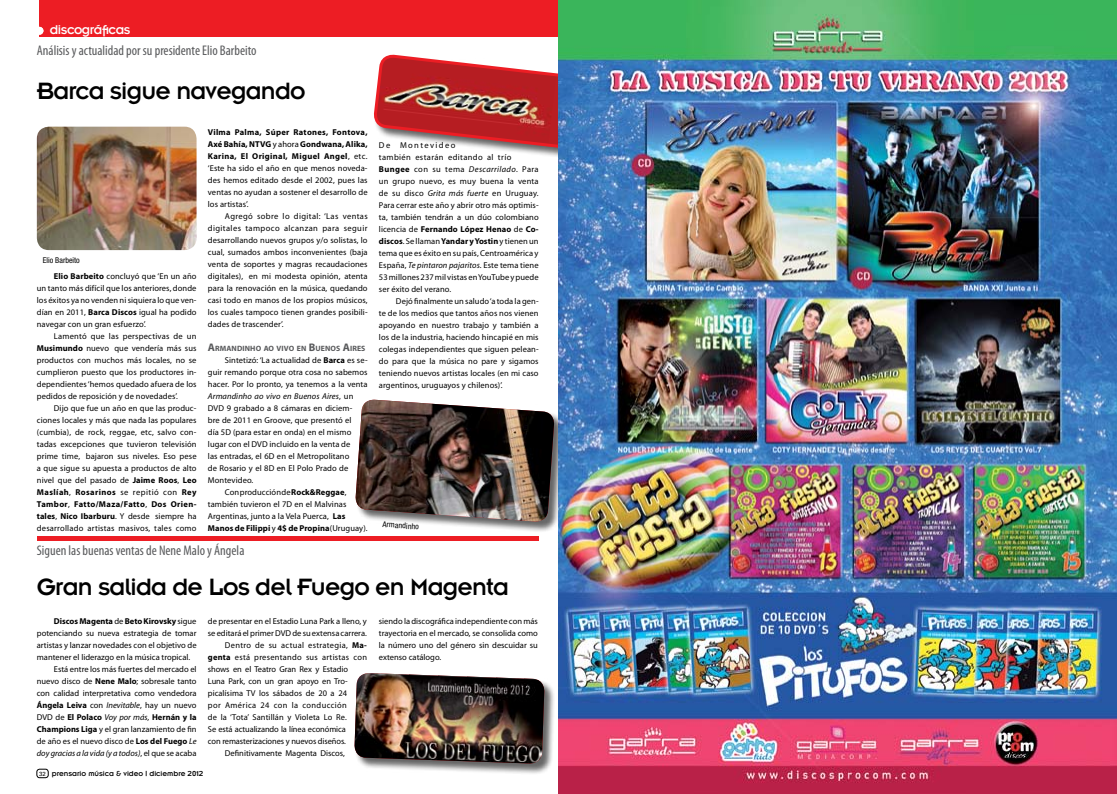
<style>
.page{position:relative;width:1117px;height:794px;background:#fff}
.page>*{position:absolute;margin:0;border:0;box-sizing:border-box;transform-origin:0 0}
.t1{font:26px "Insignia";letter-spacing:-.03em;color:#000}
.t2{font:condensed 14px "Myriad Pro";color:#58595b}
.t3{font:14px "Insignia";letter-spacing:-.03em;color:#fff}
.t4{font:8.5px/12px "Myriad Pro";letter-spacing:.01em;color:#000;text-align:justify}
.t5{font:700 8.5px "Myriad Pro";color:#000}
.t6{font:8.5px "Myriad Pro";letter-spacing:-.01em;color:#000}
.t7{font:italic 8.5px "Myriad Pro";letter-spacing:.01em;color:#000}
.t8{font:8.5px "Myriad Pro";letter-spacing:.035em;color:#000}
.t9{font:8.5px "Myriad Pro";letter-spacing:.045em;color:#000}
.t10{font:8px "Insignia";color:#000}
.t11{font:condensed 8px "Helvetica Neue";color:#000}
.t12{font:700 7.7px "Myriad Pro";letter-spacing:.015em;color:#58595b}
.s1{font-weight:700}
.s2{font-size:11px}
.s3{font-style:normal}
.s4{font-weight:400}
.s5{font-style:italic}
.s6{font-weight:400;font-style:italic}
.s7{font-family:"Univers";font-size:6px}
</style>
<div class="page">
<div style="left:37px;top:769px;width:11px;height:9px;border:1px solid #000;border-radius:3px"></div>
<img style="left:374px;top:54px;width:184px;height:103px">
<div style="left:39px;top:0;width:519px;height:37px;background:#ed1d24"></div>
<hr style="left:37px;top:537px;width:502px;height:4px;background:#ed1d24">
<div style="left:36px;top:27px;width:7px;height:8px;background:#fff;border-radius:50%"></div>
<img style="left:37px;top:127px;width:160px;height:123px">
<div style="left:356px;top:400px;width:209px;height:132px;background:#000;opacity:.6"></div>
<img style="left:355px;top:400px;width:199px;height:122px">
<div style="left:354px;top:673px;width:201px;height:102px;background:#000;opacity:.6"></div>
<img style="left:354px;top:673px;width:191px;height:91px">
<img style="left:558px;top:0;width:559px;height:794px">
<h2 class="t3" style="left:50px;top:23px;width:82px">discográficas</h2>
<h2 class="t2" style="left:37px;top:42px;width:221px">Análisis y actualidad por su presidente Elio Barbeito</h2>
<h1 class="t1" style="left:37px;top:78px;width:270px">Barca sigue navegando</h1>
<p class="t11" style="left:43px;top:255px;width:39px">Elio Barbeito</p>
<p class="t4" style="left:37px;top:270px;width:161px;text-indent:17px"><span class="s1">Elio Barbeito</span> concluyó que ‘En un año un tanto más difícil que los anteriores, donde los éxitos ya no venden ni siquiera lo que ven&shy;dían en 2011, <span class="s1">Barca Discos</span> igual ha podido navegar con un gran esfuerzo’.</p>
<p class="t4" style="left:37px;top:330px;width:161px;text-indent:17px">Lamentó que las perspectivas de un <span class="s1">Musimundo</span> nuevo que vendería más sus productos con muchos más locales, no se cumplieron puesto que los productores in&shy;dependientes ‘hemos quedado afuera de los pedidos de reposición y de novedades’.</p>
<p class="t4" style="left:37px;top:402px;width:161px;text-indent:17px">Dijo que fue un año en que las produc&shy;ciones locales y más que nada las populares (cumbia), de rock, reggae, etc, salvo con&shy;tadas excepciones que tuvieron televisión prime time, bajaron sus niveles. Eso pese a que sigue su apuesta a productos de alto nivel que del pasado de <span class="s1">Jaime Roos</span>, <span class="s1">Leo Maslíah</span>, <span class="s1">Rosarinos</span> se repitió con <span class="s1">Rey Tambor</span>, <span class="s1">Fatto/Maza/Fatto</span>, <span class="s1">Dos Orien&shy;tales</span>, <span class="s1">Nico Ibarburu</span>. Y desde siempre ha desarrollado artistas masivos, tales como</p>
<p class="t4" style="left:208px;top:126px;width:161px"><span class="s1">Vilma Palma, Súper Ratones, Fontova, Axé Bahía, NTVG</span> y ahora <span class="s1">Gondwana, Alika, Karina, El Original, Miguel Angel</span>, etc. ‘Este ha sido el año en que menos noveda&shy;des hemos editado desde el 2002, pues las ventas no ayudan a sostener el desarrollo de los artistas’.</p>
<p class="t4" style="left:208px;top:210px;width:161px;text-indent:17px">Agregó sobre lo digital: ‘Las ventas digitales tampoco alcanzan para seguir desarrollando nuevos grupos y/o solistas, lo cual, sumados ambos inconvenientes (baja venta de soportes y magras recaudaciones digitales), en mi modesta opinión, atenta para la renovación en la música, quedando casi todo en manos de los propios músicos, los cuales tampoco tienen grandes posibili&shy;dades de trascender’.</p>
<p class="t12" style="left:208px;top:343px;width:159px"><span class="s2">A</span>RMANDINHO AO VIVO EN <span class="s2">B</span>UENOS <span class="s2">A</span>IRES</p>
<p class="t4" style="left:225px;top:354px;width:144px">Sintetizó: ‘La actualidad de <span class="s1">Barca</span> es se-</p>
<p class="t4" style="left:208px;top:366px;width:161px">guir remando porque otra cosa no sabemos</p>
<p class="t4" style="left:208px;top:378px;width:161px">hacer. Por lo pronto, ya tenemos a la venta</p>
<p class="t7" style="left:208px;top:390px;width:147px">Armandinho ao vivo en Buenos Aires<span class="s3">, un</span></p>
<p class="t4" style="left:208px;top:402px;width:146px">DVD 9 grabado a 8 cámaras en diciem-</p>
<p class="t4" style="left:208px;top:414px;width:145px">bre de 2011 en Groove, que presentó el</p>
<p class="t4" style="left:208px;top:426px;width:145px">día 5D (para estar en onda) en el mismo</p>
<p class="t4" style="left:208px;top:438px;width:144px">lugar con el DVD incluido en la venta de</p>
<p class="t4" style="left:208px;top:450px;width:143px">las entradas, el 6D en el Metropolitano</p>
<p class="t4" style="left:208px;top:462px;width:142px">de Rosario y el 8D en El Polo Prado de</p>
<p class="t4" style="left:208px;top:474px;width:47px">Montevideo.</p>
<p class="t4" style="left:225px;top:486px;width:123px">Con producción de <span class="s1">Rock&amp;Reggae</span>,</p>
<p class="t4" style="left:208px;top:498px;width:140px">también tuvieron el 7D en el Malvinas</p>
<p class="t4" style="left:208px;top:510px;width:139px">Argentinas, junto a la Vela Puerca, <span class="s1">Las</span></p>
<p class="t5" style="left:208px;top:522px;width:161px">Manos de Filippi <span class="s4">y</span> 4$ de Propina<span class="s4">(Uruguay).</span></p>
<h2 class="t2" style="left:37px;top:542px;width:209px">Siguen las buenas ventas de Nene Malo y Ángela</h2>
<p class="t4" style="left:379px;top:139px;width:161px;text-align:left">De Montevideo<br>también estarán editando al trío <span class="s1">Bungee</span> con su tema <span class="s5">Descarrilado</span>. Para un grupo nuevo, es muy buena la venta de su disco <span class="s5">Grita más fuerte</span> en Uruguay.<br>Para cerrar este año y abrir otro más optimis&shy;ta, también tendrán a un dúo colombiano licencia de <span class="s1">Fernando López Henao</span> de <span class="s1">Co&shy;discos</span>. Se llaman <span class="s1">Yandar y Yostin</span> y tienen un tema que es éxito en su país, Centroamérica y España, <span class="s5">Te pintaron pajaritos</span>. Este tema tiene 53 millones 237 mil vistas en YouTube y puede ser éxito del verano.</p>
<p class="t4" style="left:379px;top:295px;width:161px;text-indent:17px">Dejó finalmente un saludo ‘a toda la gen&shy;te de los medios que tantos años nos vienen apoyando en nuestro trabajo y también a los de la industria, haciendo hincapié en mis colegas independientes que siguen pelean&shy;do para que la música no pare y sigamos teniendo nuevos artistas locales (en mi caso argentinos, uruguayos y chilenos)’.</p>
<p class="t11" style="left:383px;top:519px;width:38px;rotate:4deg">Armandinho</p>
<h1 class="t1" style="left:37px;top:574px;width:474px">Gran salida de Los del Fuego en Magenta</h1>
<p class="t5" style="left:54px;top:616px;width:144px">Discos Magenta <span class="s4">de</span> Beto Kirovsky <span class="s4">sigue</span></p>
<p class="t4" style="left:37px;top:627px;width:161px">potenciando su nueva estrategia de tomar</p>
<p class="t4" style="left:37px;top:639px;width:161px">artistas y lanzar novedades con el objetivo de</p>
<p class="t4" style="left:37px;top:651px;width:155px">mantener el liderazgo en la música tropical.</p>
<p class="t4" style="left:54px;top:663px;width:144px">Está entre los más fuertes del mercado el</p>
<p class="t4" style="left:37px;top:675px;width:161px">nuevo disco de <span class="s1">Nene Malo</span>; sobresale tanto</p>
<p class="t4" style="left:37px;top:687px;width:161px">con calidad interpretativa como vendedora</p>
<p class="t4" style="left:37px;top:699px;width:161px"><span class="s1">Ángela Leiva</span> con <span class="s5">Inevitable</span>, hay un nuevo</p>
<p class="t5" style="left:37px;top:712px;width:161px"><span class="s4">DVD de</span> El Polaco <span class="s6">Voy por más,</span> Hernán y la</p>
<p class="t4" style="left:37px;top:723px;width:161px"><span class="s1">Champions Liga</span> y el gran lanzamiento de fin</p>
<p class="t4" style="left:37px;top:735px;width:161px">de año es el nuevo disco de <span class="s1">Los del Fuego</span> <span class="s5">Le</span></p>
<p class="t7" style="left:37px;top:748px;width:161px">doy gracias a la vida (y a todos)<span class="s3">, el que se acaba</span></p>
<p class="t4" style="left:208px;top:615px;width:161px">de presentar en el Estadio Luna Park a lleno, y</p>
<p class="t4" style="left:208px;top:627px;width:161px">se editará el primer DVD de su extensa carrera.</p>
<p class="t8" style="left:225px;top:640px;width:143px">Dentro de su actual estrategia, <span class="s1">Ma-</span></p>
<p class="t8" style="left:208px;top:652px;width:161px"><span class="s1">genta</span> está presentando sus artistas con</p>
<p class="t6" style="left:208px;top:664px;width:142px">shows en el Teatro Gran Rex y Estadio</p>
<p class="t4" style="left:208px;top:675px;width:142px">Luna Park, con un gran apoyo en Tro-</p>
<p class="t4" style="left:208px;top:687px;width:141px">picalísima TV los sábados de 20 a 24</p>
<p class="t9" style="left:208px;top:700px;width:140px">por América 24 con la conducción</p>
<p class="t4" style="left:208px;top:711px;width:141px">de la ‘Tota’ Santillán y Violeta Lo Re.</p>
<p class="t6" style="left:208px;top:724px;width:140px">Se está actualizando la línea económica</p>
<p class="t6" style="left:208px;top:736px;width:140px">con remasterizaciones y nuevos diseños.</p>
<p class="t4" style="left:225px;top:747px;width:121px">Definitivamente Magenta Discos,</p>
<p class="t10" style="left:39px;top:769px;width:166px"><span class="s7">32</span> prensario música &amp; video | diciembre 2012</p>
<p class="t4" style="left:379px;top:615px;width:160px">siendo la discográfica independiente con más trayectoria en el mercado, se consolida como la número uno del género sin descuidar su extenso catálogo.</p>
</div>
